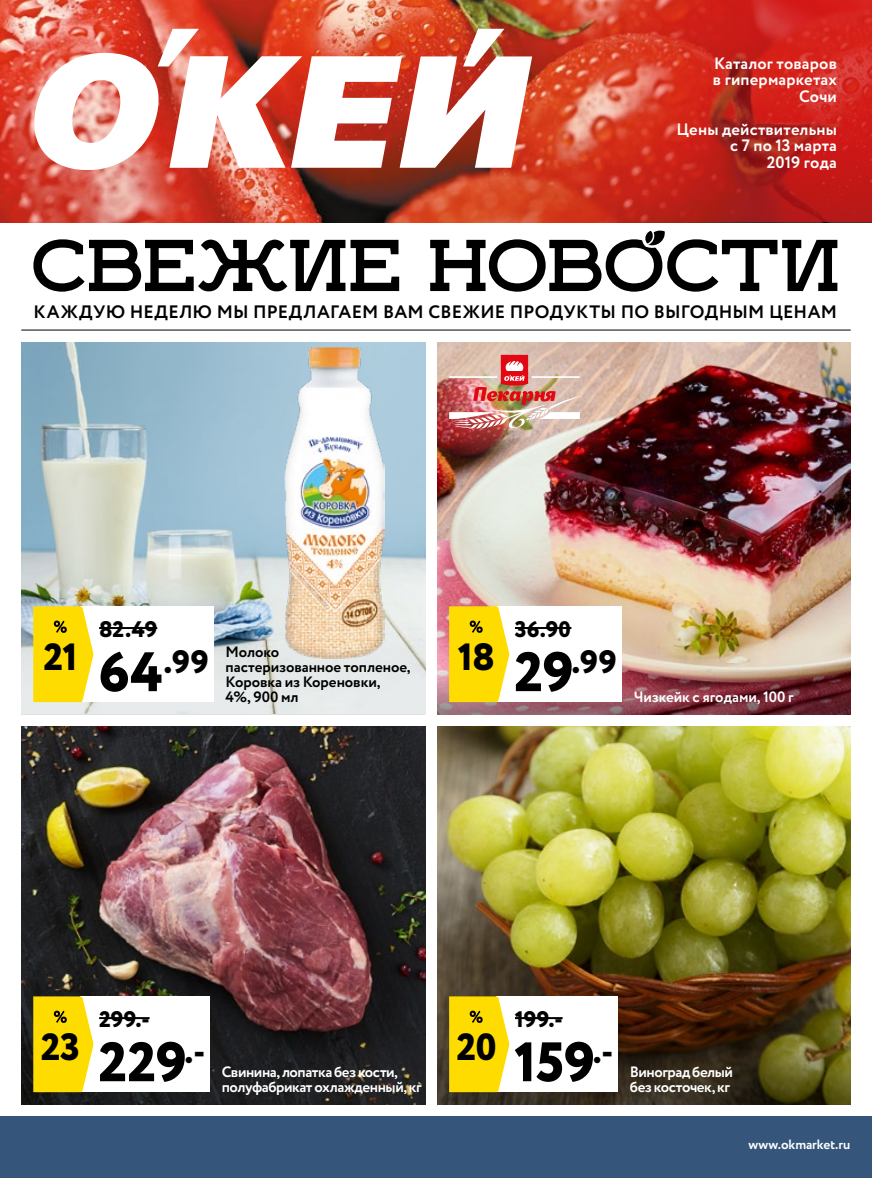
<style>
.page{position:relative;width:872px;height:1178px;background:#fff}
.page>*{position:absolute;margin:0;border:0;box-sizing:border-box;transform-origin:0 0}
.t1{font:69px "Ikra Slab";letter-spacing:.005em;color:#000}
.t2{font:800 55.5px "Circe";letter-spacing:-.005em;color:#000}
.t3{font:800 37.95px "Circe";letter-spacing:-.02em;color:#000}
.t4{font:800 32.4px "Circe";color:#000}
.t5{font:800 22.5px "Circe";color:#000}
.t6{font:700 18px "Circe";letter-spacing:.015em;color:#000}
.t7{font:700 16.5px/16.5px "Circe";letter-spacing:.01em;color:#fff;text-align:right}
.t8{font:700 15px/15px "Circe";letter-spacing:-.03em;color:#fff}
.t9{font:700 15px/15px "Circe";letter-spacing:-.005em;color:#000}
.t10{font:700 15px "Circe";letter-spacing:-.005em;color:#fff}
.t11{font:700 13.5px "Circe";letter-spacing:-.005em;color:#fff}
.s1{font-size:55.5px}
</style>
<div class="page">
<img style="left:437px;top:342px;width:413px;height:318px">
<img style="left:21px;top:726px;width:404px;height:378px">
<img style="left:437px;top:726px;width:413px;height:282px">
<img style="left:21px;top:342px;width:404px;height:371px">
<img style="left:437px;top:660px;width:413px;height:54px">
<img style="left:284px;top:346px;width:100px;height:313px">
<svg style="left:437px;top:1008px;width:413px;height:96px;background:#413315"></svg>
<div style="left:496px;top:606px;width:125px;height:96px;background:#fff"></div>
<hr style="left:515px;top:627px;width:56px;height:2px;background:#000">
<svg style="left:449px;top:606px;width:60px;height:96px;background:#fbdb17"></svg>
<div style="left:496px;top:996px;width:122px;height:96px;background:#fff"></div>
<hr style="left:515px;top:1017px;width:47px;height:2px;background:#000">
<svg style="left:449px;top:996px;width:60px;height:96px;background:#fadb16"></svg>
<div style="left:80px;top:606px;width:134px;height:96px;background:#fff"></div>
<hr style="left:99px;top:627px;width:58px;height:2px;background:#000">
<svg style="left:33px;top:606px;width:60px;height:96px;background:#fbdb17"></svg>
<div style="left:80px;top:996px;width:130px;height:96px;background:#fff"></div>
<hr style="left:99px;top:1017px;width:51px;height:2px;background:#000">
<svg style="left:33px;top:996px;width:60px;height:96px;background:#f9da16"></svg>
<div style="left:0;top:1116px;width:872px;height:62px;background:#35557b"></div>
<img style="left:0;top:0;width:546px;height:222px">
<svg style="left:546px;top:0;width:326px;height:222px;background:#ca3023"></svg>
<svg style="left:28px;top:29px;width:504px;height:142px"></svg>
<hr style="left:21px;top:330px;width:829px;height:1px;background:#000">
<svg style="left:639px;top:188px;width:30px;height:58px"></svg>
<img style="left:449px;top:355px;width:134px;height:77px">
<p class="t7" style="left:713px;top:56px;width:125px">Каталог товаров в гипермаркетах<br>Сочи</p>
<p class="t7" style="left:676px;top:122px;width:162px">Цены действительны с 7 по 13 марта<br>2019 года</p>
<h1 class="t1" style="left:31px;top:222px;width:809px">СВЕЖИЕ НОВОСТИ</h1>
<p class="t6" style="left:34px;top:300px;width:805px">КАЖДУЮ НЕДЕЛЮ МЫ ПРЕДЛАГАЕМ ВАМ СВЕЖИЕ ПРОДУКТЫ ПО ВЫГОДНЫМ ЦЕНАМ</p>
<h3 class="t5" style="left:99px;top:614px;width:60px">82.49</h3>
<h3 class="t3" style="left:44px;top:631px;width:36px">21</h3>
<p class="t9" style="left:226px;top:645px;width:186px">Молоко<br>пастеризованное топленое,<br>Коровка из Кореновки,<br>4%, 900 мл</p>
<h3 class="t4" style="left:98px;top:640px;width:112px"><span class="s1">64</span>.99</h3>
<h3 class="t3" style="left:458px;top:631px;width:38px">18</h3>
<h3 class="t5" style="left:515px;top:614px;width:57px">36.90</h3>
<h3 class="t4" style="left:514px;top:639px;width:104px"><span class="s1">29</span>.99</h3>
<p class="t10" style="left:633px;top:687px;width:162px">Чизкейк с ягодами, 100 г</p>
<h3 class="t3" style="left:41px;top:1021px;width:41px">23</h3>
<h3 class="t5" style="left:99px;top:1004px;width:52px">299.-</h3>
<h2 class="t2" style="left:98px;top:1024px;width:108px">229<sup>.-</sup></h2>
<p class="t8" style="left:222px;top:1065px;width:202px">Свинина, лопатка без кости, полуфабрикат охлажденный, кг</p>
<h3 class="t3" style="left:456px;top:1021px;width:41px">20</h3>
<h3 class="t5" style="left:515px;top:1004px;width:49px">199.-</h3>
<h2 class="t2" style="left:514px;top:1024px;width:101px">159<sup>.-</sup></h2>
<p class="t8" style="left:630px;top:1065px;width:105px">Виноград белый без косточек, кг</p>
<p class="t11" style="left:748px;top:1135px;width:103px">www.okmarket.ru</p>
</div>
